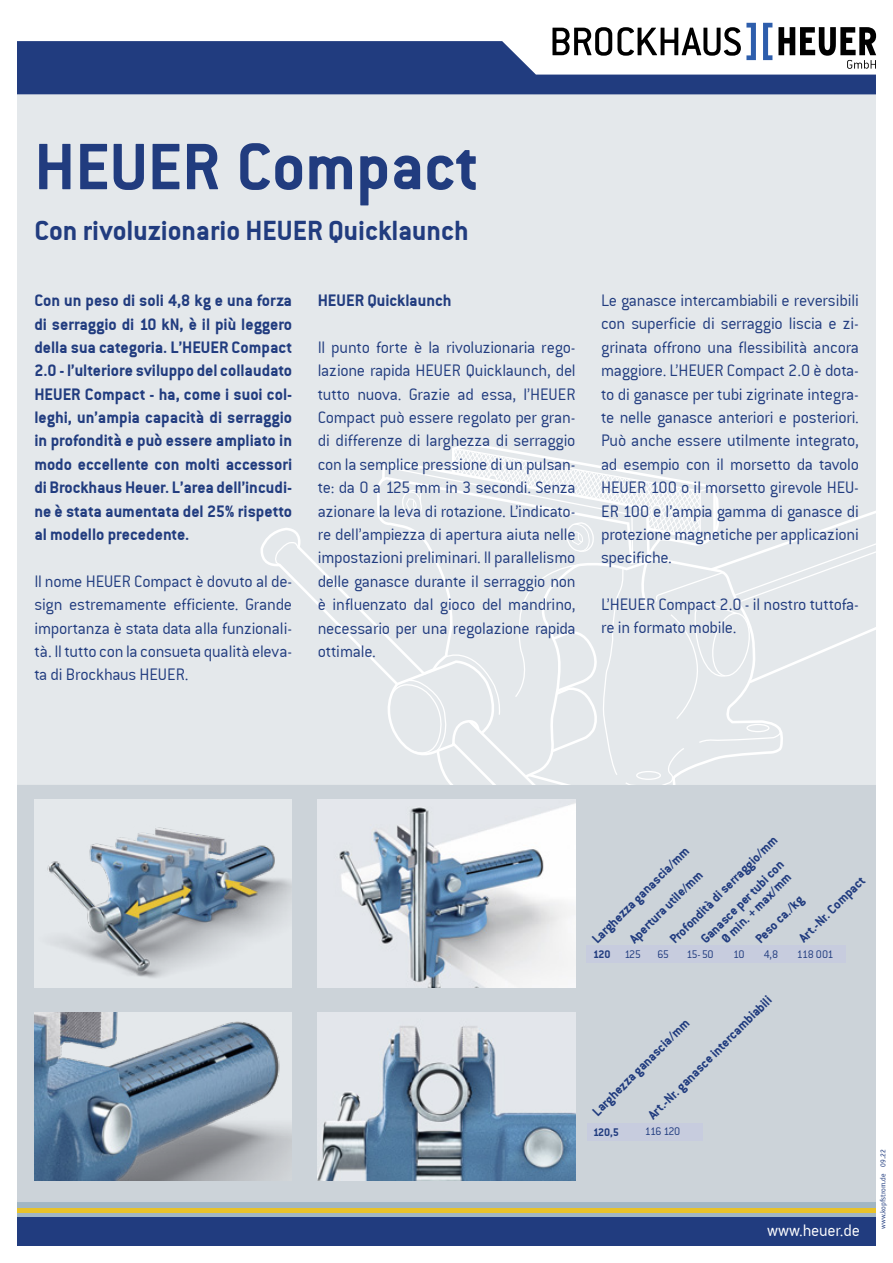
<style>
.page{position:relative;width:893px;height:1263px;background:#fff}
.page>*{position:absolute;margin:0;border:0;box-sizing:border-box;transform-origin:0 0}
.t1{font:72px "Conduit ITCTT Bold";color:#213c7f}
.t2{font:30px "Conduit ITCTT Bold";color:#213c7f}
.t3{font:18px/23.4px "Conduit ITCTT Light";letter-spacing:-.015em;color:#213c7f;text-align:justify}
.t4{font:18px/23.4px "Conduit ITCTT Bold";color:#213c7f;text-align:justify}
.t5{font:18px "Conduit ITCTT Light";letter-spacing:-.015em;color:#fff}
.t6{font:14.1px/28.5px "Conduit ITCTT Bold";color:#213c7f}
.t7{font:12px "Conduit ITCTT Light";letter-spacing:-.06em;color:#213c7f}
.t8{font:12px "Conduit ITCTT Bold";letter-spacing:-.045em;color:#213c7f}
.t9{font:7.5px "Officina Sans";color:#213c7f}
.s1{font-family:"Conduit ITCTT Light"}
</style>
<div class="page">
<div style="left:17px;top:93px;width:859px;height:1108px;background:#e4e8eb"></div>
<svg style="left:17px;top:41px;width:859px;height:53px;background:#3f5690"></svg>
<svg style="left:778px;top:27px;width:98px;height:42px"></svg>
<svg style="left:763px;top:23px;width:9px;height:37px"></svg>
<svg style="left:552px;top:23px;width:204px;height:37px"></svg>
<div style="left:17px;top:1216px;width:859px;height:30px;background:#213c7f"></div>
<div style="left:17px;top:1199px;width:859px;height:17px;background:#a1b6c3"></div>
<hr style="left:17px;top:1209px;width:859px;height:4px;background:#e8c229">
<div style="left:17px;top:785px;width:859px;height:417px;background:#ccd3d9"></div>
<svg style="left:260px;top:480px;width:121px;height:189px"></svg>
<svg style="left:274px;top:542px;width:25px;height:24px"></svg>
<svg style="left:381px;top:443px;width:495px;height:342px"></svg>
<img style="left:34px;top:799px;width:258px;height:188px">
<img style="left:317px;top:799px;width:258px;height:188px">
<img style="left:34px;top:1012px;width:258px;height:168px">
<img style="left:317px;top:1012px;width:258px;height:168px">
<div style="left:587px;top:945px;width:259px;height:17px;background:#c7ccde"></div>
<div style="left:587px;top:1123px;width:116px;height:17px;background:#c7ccde"></div>
<h1 class="t1" style="left:34px;top:125px;width:446px">HEUER Compact</h1>
<h2 class="t2" style="left:34px;top:213px;width:436px">Con rivoluzionario HEUER Quicklaunch</h2>
<p class="t4" style="left:34px;top:288px;width:259px">Con un peso di soli 4,8 kg e una forza di serraggio di 10 kN, è il più leggero della sua categoria. L’HEUER Compact 2.0 - l’ulteriore sviluppo del collaudato HEUER Compact - ha, come i suoi col&shy;leghi, un’ampia capacità di serraggio in profondità e può essere ampliato in modo eccellente con molti accessori di Brockhaus Heuer. L’area dell’incudi&shy;ne è stata aumentata del 25% rispetto al modello precedente.</p>
<p class="t3" style="left:34px;top:569px;width:259px">Il nome HEUER Compact è dovuto al de&shy;sign estremamente efficiente. Grande importanza è stata data alla funzionali&shy;tà. Il tutto con la consueta qualità eleva&shy;ta di Brockhaus HEUER.</p>
<p class="t4" style="left:318px;top:288px;width:135px">HEUER Quicklaunch</p>
<p class="t3" style="left:318px;top:336px;width:259px">Il punto forte è la rivoluzionaria rego&shy;lazione rapida HEUER Quicklaunch, del tutto nuova. Grazie ad essa, l’HEUER Compact può essere regolato per gran&shy;di differenze di larghezza di serraggio con la semplice pressione di un pulsan&shy;te: da 0 a 125 mm in 3 secondi. Senza azionare la leva di rotazione. L’indicato&shy;re dell’ampiezza di apertura aiuta nelle impostazioni preliminari. Il parallelismo delle ganasce durante il serraggio non è influenzato dal gioco del mandrino, necessario per una regolazione rapida ottimale.</p>
<p class="t3" style="left:601px;top:289px;width:259px">Le ganasce intercambiabili e reversibili con superficie di serraggio liscia e zi&shy;grinata offrono una flessibilità ancora maggiore. L’HEUER Compact 2.0 è dota&shy;to di ganasce per tubi zigrinate integra&shy;te nelle ganasce anteriori e posteriori.<br>Può anche essere utilmente integrato, ad esempio con il morsetto da tavolo HEUER 100 o il morsetto girevole HEU-ER 100 e l’ampia gamma di ganasce di protezione magnetiche per applicazioni specifiche.</p>
<p class="t3" style="left:601px;top:593px;width:259px">L’HEUER Compact 2.0 - il nostro tuttofa&shy;re in formato mobile.</p>
<p class="t6" style="left:642px;top:911px;width:148px;text-indent:-29px;rotate:-45deg">Apertura utile/mm<br>Profondità di serraggio/mm</p>
<p class="t6" style="left:584px;top:931px;width:133px;rotate:-45deg">Larghezza ganascia/mm</p>
<p class="t6" style="left:698px;top:936px;width:113px;line-height:14.1px;text-align:right;rotate:-45deg">Ganasce per tubi con<br>Ø min. + max/mm</p>
<p class="t6" style="left:769px;top:908px;width:89px;line-height:30px;text-indent:-32px;rotate:-45deg">Peso ca./kg<br>Art.-Nr. Compact</p>
<p class="t8" style="left:593px;top:947px;width:49px">120 <span class="s1">125</span></p>
<p class="t7" style="left:658px;top:947px;width:13px">65</p>
<p class="t7" style="left:686px;top:947px;width:29px">15-50</p>
<p class="t7" style="left:733px;top:947px;width:13px">10</p>
<p class="t7" style="left:764px;top:947px;width:16px">4,8</p>
<p class="t7" style="left:797px;top:947px;width:38px">118 001</p>
<p class="t6" style="left:640px;top:1107px;width:170px;rotate:-45deg">Art.-Nr. ganasce intercambiabili</p>
<p class="t6" style="left:584px;top:1103px;width:133px;rotate:-45deg">Larghezza ganascia/mm</p>
<p class="t8" style="left:593px;top:1125px;width:28px">120,5</p>
<p class="t7" style="left:645px;top:1125px;width:37px">116 120</p>
<p class="t5" style="left:767px;top:1220px;width:94px">www.heuer.de</p>
<p class="t9" style="left:878px;top:1228px;width:80px;rotate:-90deg">www.kopfstrom.de 09.22</p>
</div>
